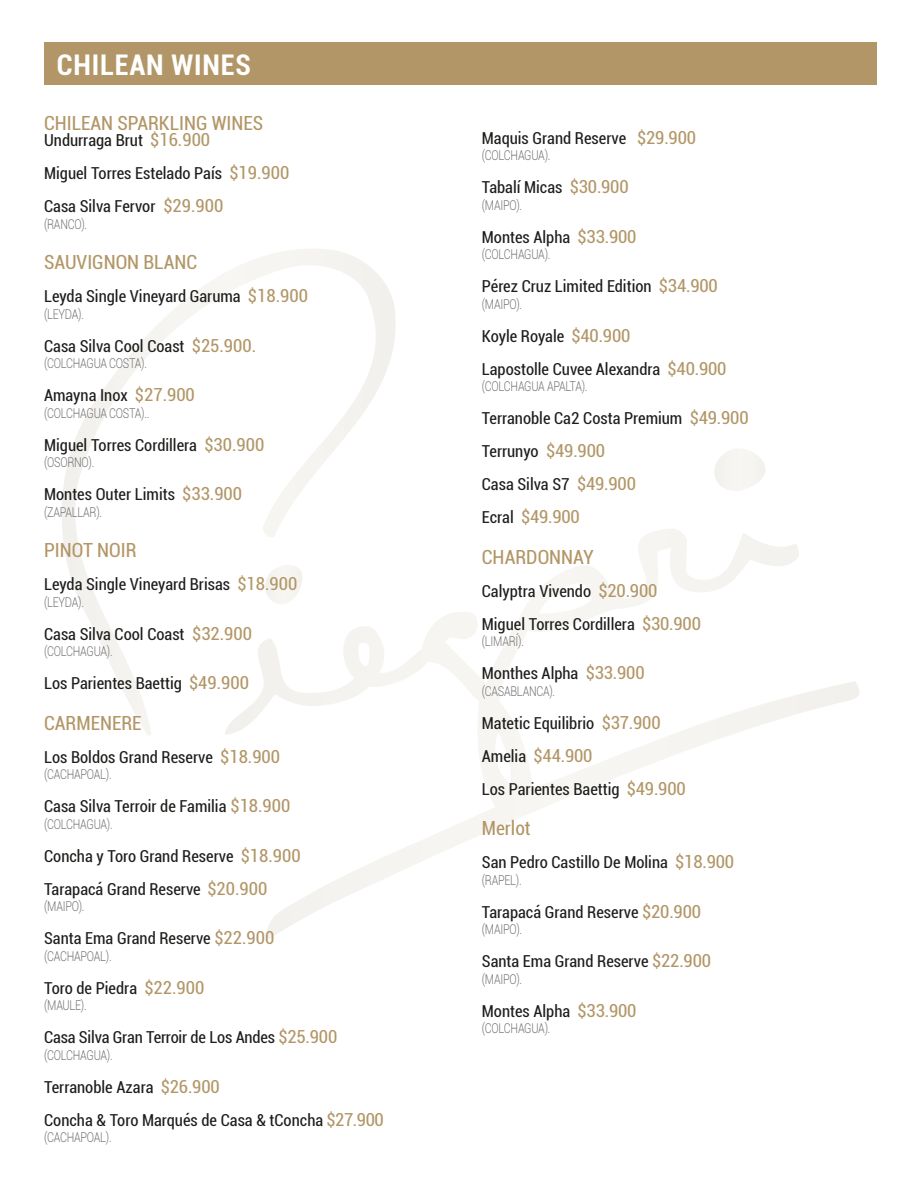
<style>
.page{position:relative;width:918px;height:1188px;background:#fff}
.page>*{position:absolute;margin:0;border:0;box-sizing:border-box;transform-origin:0 0}
.t1{font:700 condensed 28.5px "Roboto";letter-spacing:.03em;color:#fff}
.t2{font:condensed 19.5px "Roboto";color:#b29667}
.t3{font:condensed 18px "Roboto";letter-spacing:-.01em;color:#b29667}
.t4{font:condensed 16.5px/33px "Roboto";color:#1d1d1b}
.t5{font:300 13.5px "Roboto";letter-spacing:-.025em;color:#747172;scale:.8 1}
.s1{font-size:18px;color:#b29667}
.s2{font-size:16.5px;color:#1d1d1b}
</style>
<div class="page">
<svg style="left:62px;top:249px;width:334px;height:487px"></svg>
<svg style="left:225px;top:529px;width:634px;height:410px"></svg>
<svg style="left:261px;top:565px;width:42px;height:39px"></svg>
<svg style="left:714px;top:449px;width:51px;height:42px"></svg>
<div style="left:44px;top:42px;width:833px;height:43px;background:#b29667"></div>
<h1 class="t1" style="left:57px;top:45px;width:196px">CHILEAN WINES</h1>
<p class="t2" style="left:44px;top:109px;width:221px">CHILEAN SPARKLING WINES</p>
<p class="t4" style="left:44px;top:123px;width:247px">Undurraga Brut <span class="s1">$16.900<br></span>Miguel Torres Estelado País <span class="s1">$19.900<br></span>Casa Silva Fervor <span class="s1">$29.900</span></p>
<p class="t5" style="left:44px;top:215px;width:55px">(RANCO).</p>
<p class="t2" style="left:44px;top:249px;width:155px">SAUVIGNON BLANC</p>
<p class="t4" style="left:44px;top:279px;width:265px">Leyda Single Vineyard Garuma <span class="s1">$18.900</span></p>
<p class="t5" style="left:44px;top:305px;width:51px">(LEYDA).</p>
<p class="t4" style="left:44px;top:329px;width:214px">Casa Silva Cool Coast <span class="s1">$25.900.</span></p>
<p class="t5" style="left:44px;top:354px;width:130px">(COLCHAGUA COSTA).</p>
<p class="t4" style="left:44px;top:378px;width:152px">Amayna Inox <span class="s1">$27.900</span></p>
<p class="t5" style="left:44px;top:404px;width:133px">(COLCHAGUA COSTA)..</p>
<p class="t4" style="left:44px;top:428px;width:222px">Miguel Torres Cordillera <span class="s1">$30.900</span></p>
<p class="t5" style="left:44px;top:453px;width:64px">(OSORNO).</p>
<p class="t4" style="left:44px;top:477px;width:200px">Montes Outer Limits <span class="s1">$33.900</span></p>
<p class="t5" style="left:44px;top:503px;width:74px">(ZAPALLAR).</p>
<p class="t2" style="left:44px;top:537px;width:94px">PINOT NOIR</p>
<p class="t4" style="left:44px;top:567px;width:255px">Leyda Single Vineyard Brisas <span class="s1">$18.900</span></p>
<p class="t5" style="left:44px;top:593px;width:51px">(LEYDA).</p>
<p class="t4" style="left:44px;top:617px;width:210px">Casa Silva Cool Coast <span class="s1">$32.900</span></p>
<p class="t5" style="left:44px;top:642px;width:87px">(COLCHAGUA).</p>
<p class="t4" style="left:44px;top:666px;width:207px">Los Parientes Baettig <span class="s1">$49.900</span></p>
<p class="t2" style="left:44px;top:709px;width:99px">CARMENERE</p>
<p class="t4" style="left:44px;top:740px;width:238px">Los Boldos Grand Reserve <span class="s1">$18.900</span></p>
<p class="t5" style="left:44px;top:765px;width:86px">(CACHAPOAL).</p>
<p class="t4" style="left:44px;top:789px;width:248px">Casa Silva Terroir de Familia <span class="s1">$18.900</span></p>
<p class="t5" style="left:44px;top:815px;width:87px">(COLCHAGUA).</p>
<p class="t4" style="left:44px;top:839px;width:258px">Concha y Toro Grand Reserve <span class="s1">$18.900<br></span>Tarapacá Grand Reserve <span class="s1">$20.900</span></p>
<p class="t5" style="left:44px;top:897px;width:52px">(MAIPO).</p>
<p class="t4" style="left:44px;top:921px;width:232px">Santa Ema Grand Reserve <span class="s1">$22.900</span></p>
<p class="t5" style="left:44px;top:947px;width:86px">(CACHAPOAL).</p>
<p class="t4" style="left:44px;top:971px;width:162px">Toro de Piedra <span class="s1">$22.900</span></p>
<p class="t5" style="left:44px;top:996px;width:55px">(MAULE).</p>
<p class="t4" style="left:44px;top:1020px;width:295px">Casa Silva Gran Terroir de Los Andes <span class="s1">$25.900</span></p>
<p class="t5" style="left:44px;top:1046px;width:87px">(COLCHAGUA).</p>
<p class="t4" style="left:44px;top:1070px;width:341px">Terranoble Azara <span class="s1">$26.900<br></span>Concha &amp; Toro Marqués de Casa &amp; tConcha <span class="s1">$27.900</span></p>
<p class="t5" style="left:44px;top:1128px;width:86px">(CACHAPOAL).</p>
<p class="t4" style="left:482px;top:121px;width:216px">Maquis Grand Reserve <span class="s1">$29.900</span></p>
<p class="t5" style="left:482px;top:146px;width:87px">(COLCHAGUA).</p>
<p class="t4" style="left:482px;top:170px;width:148px">Tabalí Micas <span class="s1">$30.900</span></p>
<p class="t5" style="left:482px;top:196px;width:52px">(MAIPO).</p>
<p class="t4" style="left:482px;top:220px;width:156px">Montes Alpha <span class="s1">$33.900</span></p>
<p class="t5" style="left:482px;top:245px;width:87px">(COLCHAGUA).</p>
<p class="t4" style="left:482px;top:269px;width:238px">Pérez Cruz Limited Edition <span class="s1">$34.900</span></p>
<p class="t5" style="left:482px;top:295px;width:52px">(MAIPO).</p>
<p class="t4" style="left:482px;top:319px;width:246px">Koyle Royale <span class="s1">$40.900<br></span>Lapostolle Cuvee Alexandra <span class="s1">$40.900</span></p>
<p class="t5" style="left:482px;top:377px;width:134px">(COLCHAGUA APALTA).</p>
<p class="t4" style="left:482px;top:401px;width:268px">Terranoble Ca2 Costa Premium <span class="s1">$49.900<br></span>Terrunyo <span class="s1">$49.900<br></span>Casa Silva S7 <span class="s1">$49.900</span></p>
<p class="t3" style="left:482px;top:505px;width:100px"><span class="s2">Ecral</span> $49.900</p>
<p class="t2" style="left:482px;top:543px;width:114px">CHARDONNAY</p>
<p class="t4" style="left:482px;top:574px;width:221px">Calyptra Vivendo <span class="s1">$20.900<br></span>Miguel Torres Cordillera <span class="s1">$30.900</span></p>
<p class="t5" style="left:482px;top:632px;width:54px">(LIMARÍ).</p>
<p class="t4" style="left:482px;top:656px;width:164px">Monthes Alpha <span class="s1">$33.900</span></p>
<p class="t5" style="left:482px;top:682px;width:93px">(CASABLANCA).</p>
<p class="t4" style="left:482px;top:706px;width:180px">Matetic Equilibrio <span class="s1">$37.900</span></p>
<p class="t3" style="left:482px;top:743px;width:112px"><span class="s2">Amelia</span> $44.900</p>
<p class="t4" style="left:482px;top:772px;width:205px">Los Parientes Baettig <span class="s1">$49.900</span></p>
<p class="t2" style="left:482px;top:815px;width:50px">Merlot</p>
<p class="t4" style="left:482px;top:845px;width:254px">San Pedro Castillo De Molina <span class="s1">$18.900</span></p>
<p class="t5" style="left:482px;top:871px;width:51px">(RAPEL).</p>
<p class="t4" style="left:482px;top:895px;width:221px">Tarapacá Grand Reserve <span class="s1">$20.900</span></p>
<p class="t5" style="left:482px;top:920px;width:52px">(MAIPO).</p>
<p class="t4" style="left:482px;top:944px;width:231px">Santa Ema Grand Reserve <span class="s1">$22.900</span></p>
<p class="t5" style="left:482px;top:970px;width:52px">(MAIPO).</p>
<p class="t4" style="left:482px;top:994px;width:156px">Montes Alpha <span class="s1">$33.900</span></p>
<p class="t5" style="left:482px;top:1019px;width:87px">(COLCHAGUA).</p>
</div>
